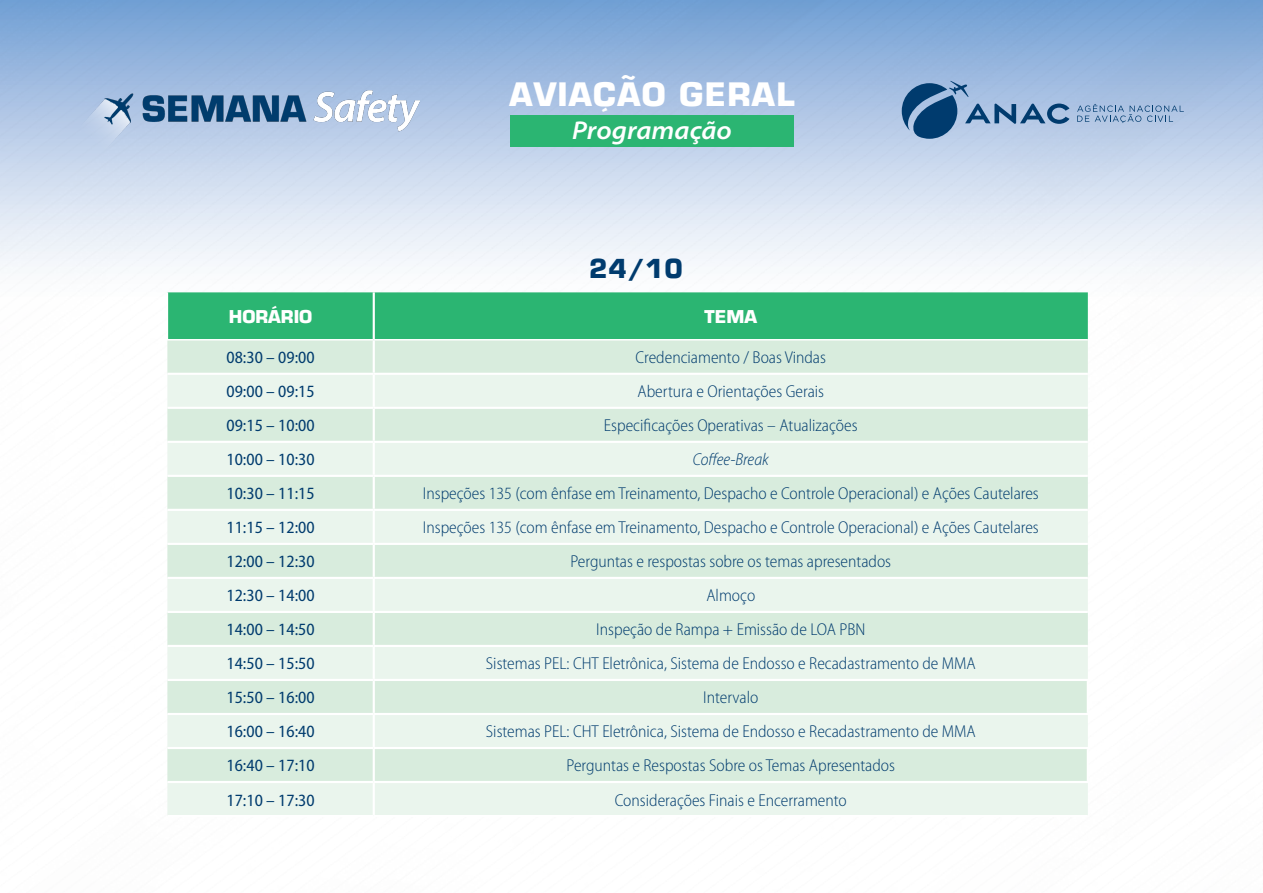
<style>
.page{position:relative;width:1263px;height:893px;background:#fff}
.page>*{position:absolute;margin:0;border:0;box-sizing:border-box;transform-origin:0 0}
.Titulo_Tabela{font:700 31.5px "Eurostile";letter-spacing:.04em;color:#fff}
.t1{font:italic 600 semi-expanded 25.95px "Myriad Pro";color:#fff}
.Titulo_Tabela-2{font:700 25.5px "Eurostile";color:#003b6e}
.Texto_Tabela{font:300 semi-condensed 17.25px "Myriad Pro";color:#003b6e}
.Texto_Tabela-2{font:semi-condensed 17.25px "Myriad Pro";color:#003b6e}
.Texto_Tabela-3{font:italic 300 semi-condensed 17.25px "Myriad Pro";color:#003b6e}
.Titulo_Tabela-3{font:700 17.25px "Eurostile";color:#fff}
</style>
<div class="page">
<img style="left:0;top:0;width:1263px;height:276px">
<img style="left:75px;top:86px;width:344px;height:70px">
<svg style="left:902px;top:81px;width:167px;height:58px;background:#799ac0"></svg>
<svg style="left:1077px;top:104px;width:107px;height:19px;background:#96b0d2"></svg>
<div style="left:510px;top:116px;width:284px;height:31px;background:#2bb572"></div>
<div style="left:168px;top:292px;width:920px;height:47px;background:#2bb572"></div>
<div style="left:167px;top:340px;width:921px;height:33px;background:#d8ecdd"></div>
<svg style="left:167px;top:375px;width:921px;height:440px;background:#e1f0e5"></svg>
<hr style="left:373px;top:340px;width:2px;height:33px;background:#fff">
<hr style="left:373px;top:375px;width:2px;height:32px;background:#fff">
<hr style="left:167px;top:407px;width:207px;height:2px;background:#fff">
<hr style="left:374px;top:407px;width:714px;height:2px;background:#fff">
<hr style="left:373px;top:409px;width:2px;height:32px;background:#fff">
<hr style="left:167px;top:441px;width:207px;height:2px;background:#fff">
<hr style="left:374px;top:441px;width:714px;height:2px;background:#fff">
<hr style="left:373px;top:443px;width:2px;height:32px;background:#fff">
<hr style="left:167px;top:475px;width:207px;height:2px;background:#fff">
<hr style="left:374px;top:475px;width:714px;height:2px;background:#fff">
<hr style="left:373px;top:477px;width:2px;height:32px;background:#fff">
<hr style="left:167px;top:509px;width:207px;height:2px;background:#fff">
<hr style="left:374px;top:509px;width:714px;height:2px;background:#fff">
<hr style="left:373px;top:511px;width:2px;height:32px;background:#fff">
<hr style="left:167px;top:543px;width:207px;height:2px;background:#fff">
<hr style="left:374px;top:543px;width:714px;height:2px;background:#fff">
<hr style="left:373px;top:545px;width:2px;height:32px;background:#fff">
<hr style="left:167px;top:577px;width:207px;height:2px;background:#fff">
<hr style="left:374px;top:577px;width:714px;height:2px;background:#fff">
<hr style="left:373px;top:579px;width:2px;height:32px;background:#fff">
<hr style="left:167px;top:611px;width:207px;height:2px;background:#fff">
<hr style="left:374px;top:611px;width:714px;height:2px;background:#fff">
<hr style="left:373px;top:613px;width:2px;height:32px;background:#fff">
<hr style="left:167px;top:645px;width:207px;height:2px;background:#fff">
<hr style="left:374px;top:645px;width:714px;height:2px;background:#fff">
<hr style="left:373px;top:647px;width:2px;height:32px;background:#fff">
<hr style="left:167px;top:679px;width:207px;height:2px;background:#fff">
<hr style="left:374px;top:679px;width:715px;height:2px;background:#fff">
<hr style="left:373px;top:681px;width:2px;height:32px;background:#fff">
<hr style="left:1087px;top:681px;width:2px;height:32px;background:#fff">
<hr style="left:373px;top:292px;width:2px;height:47px;background:#fff">
<hr style="left:167px;top:713px;width:207px;height:2px;background:#fff">
<hr style="left:167px;top:781px;width:207px;height:2px;background:#fff">
<hr style="left:373px;top:715px;width:2px;height:32px;background:#fff">
<hr style="left:373px;top:783px;width:2px;height:32px;background:#fff">
<hr style="left:374px;top:713px;width:715px;height:2px;background:#fff">
<hr style="left:374px;top:781px;width:715px;height:2px;background:#fff">
<hr style="left:167px;top:747px;width:207px;height:2px;background:#fff">
<hr style="left:374px;top:747px;width:715px;height:2px;background:#fff">
<hr style="left:373px;top:749px;width:2px;height:32px;background:#fff">
<hr style="left:1087px;top:749px;width:2px;height:32px;background:#fff">
<p class="Titulo_Tabela" style="left:509px;top:74px;width:287px">AVIAÇÃO GERAL</p>
<p class="t1" style="left:572px;top:114px;width:161px">Programação</p>
<p class="Titulo_Tabela-2" style="left:589px;top:252px;width:95px">24/10</p>
<p class="Titulo_Tabela-3" style="left:229px;top:305px;width:85px">HORÁRIO</p>
<p class="Titulo_Tabela-3" style="left:704px;top:305px;width:54px">TEMA</p>
<p class="Texto_Tabela-2" style="left:227px;top:347px;width:89px">08:30 – 09:00</p>
<p class="Texto_Tabela" style="left:636px;top:347px;width:192px">Credenciamento / Boas Vindas</p>
<p class="Texto_Tabela-2" style="left:227px;top:381px;width:89px">09:00 – 09:15</p>
<p class="Texto_Tabela" style="left:637px;top:381px;width:188px">Abertura e Orientações Gerais</p>
<p class="Texto_Tabela-2" style="left:227px;top:415px;width:89px">09:15 – 10:00</p>
<p class="Texto_Tabela" style="left:604px;top:415px;width:255px">Especificações Operativas – Atualizações</p>
<p class="Texto_Tabela-2" style="left:227px;top:449px;width:89px">10:00 – 10:30</p>
<p class="Texto_Tabela-3" style="left:693px;top:449px;width:77px">Coffee-Break</p>
<p class="Texto_Tabela-2" style="left:227px;top:483px;width:89px">10:30 – 11:15</p>
<p class="Texto_Tabela" style="left:423px;top:483px;width:617px">Inspeções 135 (com ênfase em Treinamento, Despacho e Controle Operacional) e Ações Cautelares</p>
<p class="Texto_Tabela-2" style="left:227px;top:517px;width:89px">11:15 – 12:00</p>
<p class="Texto_Tabela" style="left:423px;top:517px;width:617px">Inspeções 135 (com ênfase em Treinamento, Despacho e Controle Operacional) e Ações Cautelares</p>
<p class="Texto_Tabela-2" style="left:227px;top:551px;width:89px">12:00 – 12:30</p>
<p class="Texto_Tabela" style="left:570px;top:551px;width:322px">Perguntas e respostas sobre os temas apresentados</p>
<p class="Texto_Tabela-2" style="left:227px;top:585px;width:89px">12:30 – 14:00</p>
<p class="Texto_Tabela" style="left:706px;top:585px;width:50px">Almoço</p>
<p class="Texto_Tabela-2" style="left:227px;top:619px;width:89px">14:00 – 14:50</p>
<p class="Texto_Tabela" style="left:596px;top:619px;width:271px">Inspeção de Rampa + Emissão de LOA PBN</p>
<p class="Texto_Tabela-2" style="left:227px;top:653px;width:89px">14:50 – 15:50</p>
<p class="Texto_Tabela" style="left:486px;top:653px;width:491px">Sistemas PEL: CHT Eletrônica, Sistema de Endosso e Recadastramento de MMA</p>
<p class="Texto_Tabela-2" style="left:227px;top:687px;width:89px">15:50 – 16:00</p>
<p class="Texto_Tabela" style="left:703px;top:687px;width:57px">Intervalo</p>
<p class="Texto_Tabela-2" style="left:227px;top:721px;width:89px">16:00 – 16:40</p>
<p class="Texto_Tabela" style="left:486px;top:721px;width:491px">Sistemas PEL: CHT Eletrônica, Sistema de Endosso e Recadastramento de MMA</p>
<p class="Texto_Tabela-2" style="left:227px;top:755px;width:89px">16:40 – 17:10</p>
<p class="Texto_Tabela" style="left:566px;top:755px;width:330px">Perguntas e Respostas Sobre os Temas Apresentados</p>
<p class="Texto_Tabela-2" style="left:227px;top:789px;width:89px">17:10 – 17:30</p>
<p class="Texto_Tabela" style="left:615px;top:789px;width:234px">Considerações Finais e Encerramento</p>
</div>
